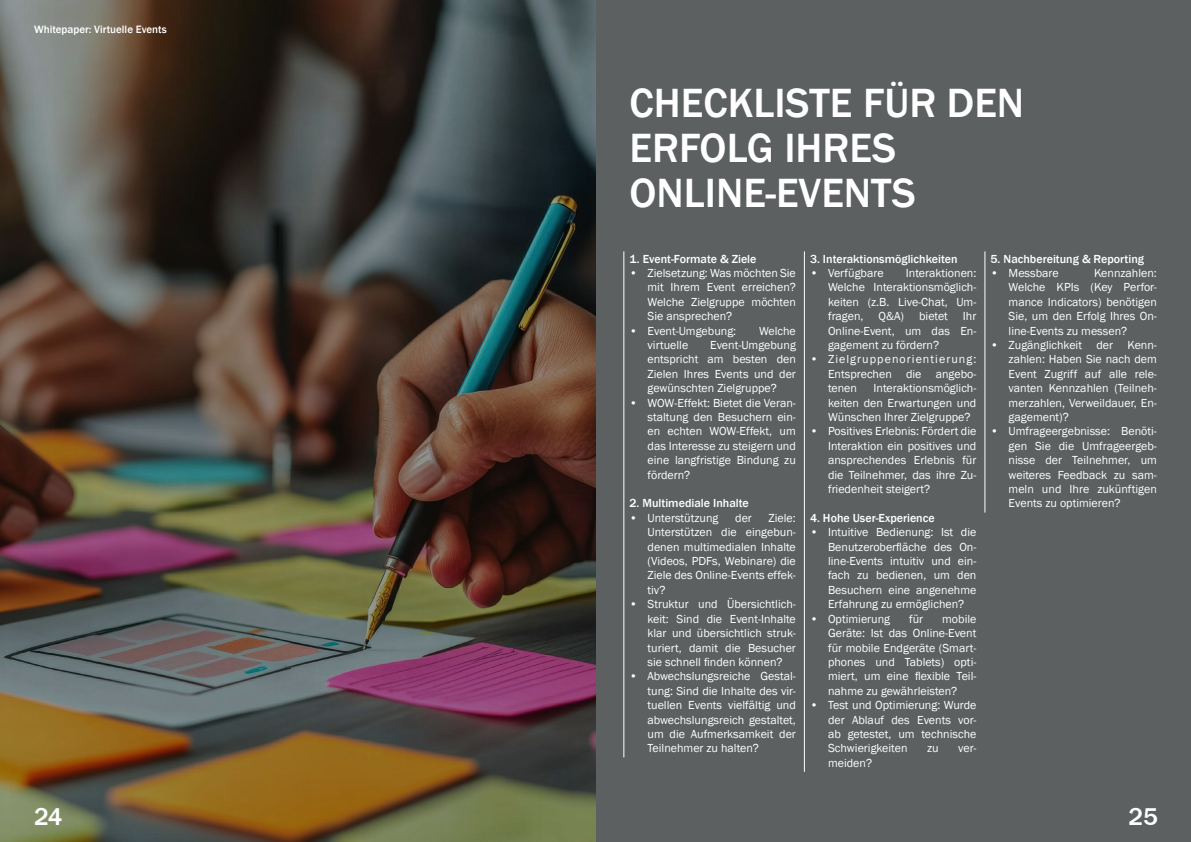
<style>
.page{position:relative;width:1191px;height:842px;background:#fff}
.page>*{position:absolute;margin:0;border:0;box-sizing:border-box;transform-origin:0 0}
.t1{font:500 42px/45px "Franklin Gothic";color:#fff}
.t2{font:500 25px "Franklin Gothic";color:#fff}
.t3{font:12px/14.4px "Franklin Gothic";color:#fff;text-align:justify}
.t4{font:500 12px "Franklin Gothic";color:#fff}
.t5{font:500 11px "Franklin Gothic";color:#fff}
</style>
<div class="page">
<div style="left:595px;top:0;width:596px;height:842px;background:#5c6061"></div>
<hr style="left:623px;top:251px;width:1px;height:506px;background:#fff">
<hr style="left:984px;top:251px;width:1px;height:262px;background:#fff">
<img style="left:0;top:0;width:595px;height:842px">
<hr style="left:804px;top:251px;width:1px;height:521px;background:#fff">
<p class="t5" style="left:34px;top:23px;width:134px">Whitepaper: Virtuelle Events</p>
<h1 class="t1" style="left:629px;top:81px;width:396px">CHECKLISTE FÜR DEN<br>ERFOLG IHRES<br>ONLINE-EVENTS</h1>
<p class="t4" style="left:629px;top:251px;width:128px">1. Event-Formate &amp; Ziele</p>
<p class="t3" style="left:647px;top:266px;width:150px;text-indent:-18px">• Zielsetzung: Was möchten Sie mit Ihrem Event erreichen?<br>Welche Zielgruppe möchten Sie ansprechen?</p>
<p class="t3" style="left:629px;top:324px;width:108px">• Event-Umgebung:</p>
<p class="t3" style="left:759px;top:324px;width:38px">Welche</p>
<p class="t3" style="left:647px;top:338px;width:42px">virtuelle</p>
<p class="t3" style="left:647px;top:338px;width:150px;text-indent:63px">Event-Umgebung entspricht am besten den Zielen Ihres Events und der gewünschten Zielgruppe?</p>
<p class="t3" style="left:647px;top:396px;width:150px;text-indent:-18px">• WOW-Effekt: Bietet die Veran&shy;staltung den Besuchern ein&shy;en echten WOW-Effekt, um das Interesse zu steigern und eine langfristige Bindung zu fördern?</p>
<p class="t4" style="left:629px;top:496px;width:121px">2. Multimediale Inhalte</p>
<p class="t3" style="left:629px;top:511px;width:90px">• Unterstützung</p>
<p class="t3" style="left:735px;top:511px;width:18px">der</p>
<p class="t3" style="left:647px;top:511px;width:150px;text-indent:121px">Ziele:<br>Unterstützen die eingebun&shy;denen multimedialen Inhalte (Videos, PDFs, Webinare) die Ziele des Online-Events effek&shy;tiv?</p>
<p class="t3" style="left:647px;top:597px;width:150px;text-indent:-18px">• Struktur und Übersichtlich&shy;keit: Sind die Event-Inhalte klar und übersichtlich struk&shy;turiert, damit die Besucher sie schnell finden können?</p>
<p class="t3" style="left:647px;top:669px;width:150px;text-indent:-18px">• Abwechslungsreiche Gestal&shy;tung: Sind die Inhalte des vir&shy;tuellen Events vielfältig und abwechslungsreich gestaltet, um die Aufmerksamkeit der Teilnehmer zu halten?</p>
<p class="t4" style="left:810px;top:251px;width:149px">3. Interaktionsmöglichkeiten</p>
<p class="t3" style="left:810px;top:266px;width:75px">• Verfügbare</p>
<p class="t3" style="left:828px;top:266px;width:150px;text-indent:78px">Interaktionen:<br>Welche Interaktionsmöglich&shy;keiten (z.B. Live-Chat, Um&shy;fragen,</p>
<p class="t3" style="left:878px;top:309px;width:27px">Q&amp;A)</p>
<p class="t3" style="left:919px;top:309px;width:30px">bietet</p>
<p class="t3" style="left:828px;top:309px;width:150px;text-indent:135px">Ihr Online-Event, um das En&shy;gagement zu fördern?</p>
<p class="t3" style="left:828px;top:352px;width:150px;text-indent:-18px">• Zielgruppenorientierung:<br>Entsprechen die angebo&shy;tenen</p>
<p class="t3" style="left:828px;top:381px;width:150px;text-indent:46px">Interaktionsmöglich&shy;keiten den Erwartungen und Wünschen Ihrer Zielgruppe?</p>
<p class="t3" style="left:828px;top:424px;width:150px;text-indent:-18px">• Positives Erlebnis: Fördert die Interaktion ein positives und ansprechendes Erlebnis für die Teilnehmer, das ihre Zu&shy;friedenheit steigert?</p>
<p class="t4" style="left:810px;top:510px;width:126px">4. Hohe User-Experience</p>
<p class="t3" style="left:828px;top:525px;width:150px;text-indent:-18px">• Intuitive Bedienung: Ist die Benutzeroberfläche des On&shy;line-Events intuitiv und ein&shy;fach zu bedienen, um den Besuchern eine angenehme Erfahrung zu ermöglichen?</p>
<p class="t3" style="left:810px;top:612px;width:82px">• Optimierung</p>
<p class="t3" style="left:909px;top:612px;width:16px">für</p>
<p class="t3" style="left:828px;top:612px;width:150px;text-indent:114px">mobile Geräte: Ist das Online-Event für mobile Endgeräte (Smart&shy;phones und Tablets) opti&shy;miert, um eine flexible Teil&shy;nahme zu gewährleisten?</p>
<p class="t3" style="left:828px;top:698px;width:150px;text-indent:-18px">• Test und Optimierung: Wurde der Ablauf des Events vor&shy;ab getestet, um technische Schwierigkeiten</p>
<p class="t3" style="left:927px;top:741px;width:13px">zu</p>
<p class="t3" style="left:958px;top:741px;width:20px">ver-</p>
<p class="t3" style="left:828px;top:756px;width:46px">meiden?</p>
<p class="t4" style="left:990px;top:251px;width:155px">5. Nachbereitung &amp; Reporting</p>
<p class="t3" style="left:990px;top:266px;width:70px">• Messbare</p>
<p class="t3" style="left:1008px;top:266px;width:150px;text-indent:85px">Kennzahlen:<br>Welche KPIs (Key Perfor&shy;mance Indicators) benötigen Sie, um den Erfolg Ihres On&shy;line-Events zu messen?</p>
<p class="t3" style="left:1008px;top:338px;width:150px;text-indent:-18px">• Zugänglichkeit der Kenn&shy;zahlen: Haben Sie nach dem Event Zugriff auf alle rele&shy;vanten Kennzahlen (Teilneh&shy;merzahlen, Verweildauer, En&shy;gagement)?</p>
<p class="t3" style="left:1008px;top:424px;width:150px;text-indent:-18px">• Umfrageergebnisse: Benöti&shy;gen Sie die Umfrageergeb&shy;nisse der Teilnehmer, um weiteres Feedback zu sam&shy;meln und Ihre zukünftigen Events zu optimieren?</p>
<h2 class="t2" style="left:34px;top:801px;width:30px">24</h2>
<h2 class="t2" style="left:1128px;top:801px;width:31px">25</h2>
</div>
